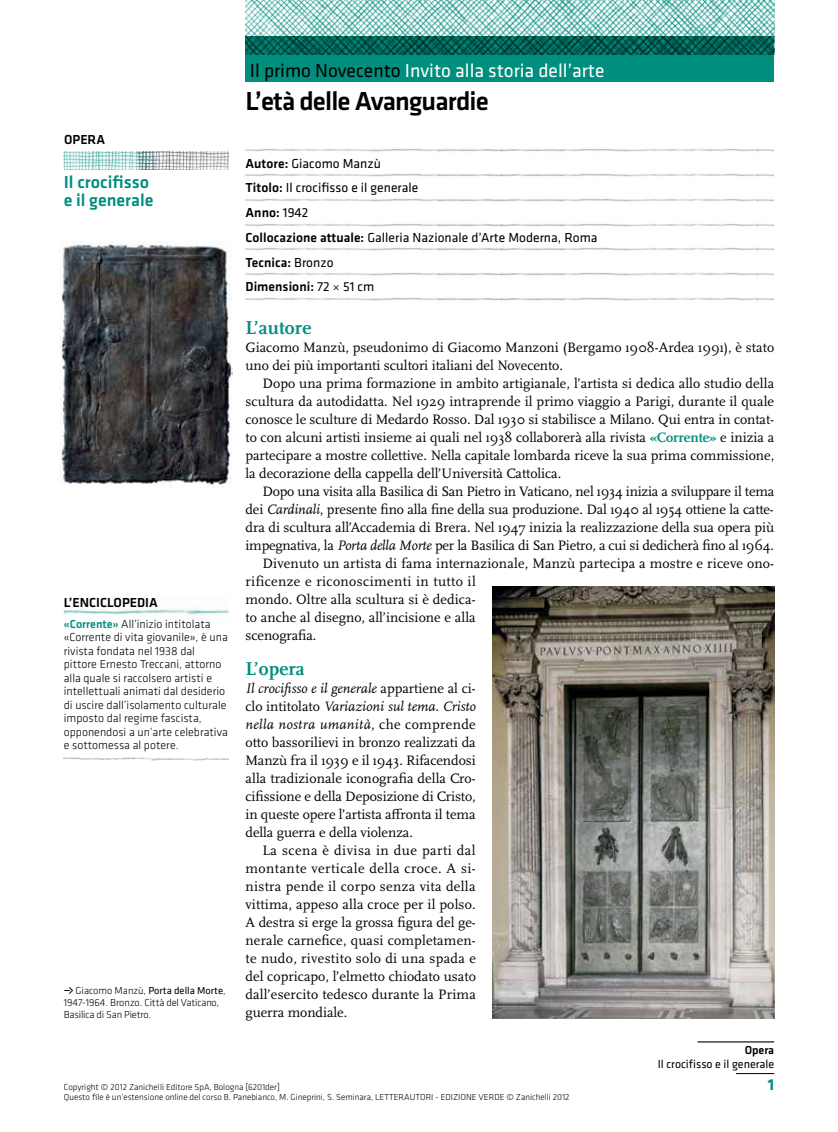
<style>
.page{position:relative;width:838px;height:1132px;background:#fff}
.page>*{position:absolute;margin:0;border:0;box-sizing:border-box;transform-origin:0 0}
.t1{font:500 27px "Klavika";letter-spacing:-.03em;color:#000}
.t2{font:19.5px "Klavika";color:#fff}
.t3{font:700 19.5px "Scala OT";letter-spacing:.005em;color:#008e7f}
.t4{font:500 18px/18px "Klavika";color:#008e7f}
.t5{font:700 16.5px "Klavika";color:#008e7f}
.t6{font:14.25px/18px "Scala OT";letter-spacing:-.005em;color:#000;text-align:justify}
.t7{font:14.25px "Scala OT";letter-spacing:.025em;color:#000}
.t8{font:13.5px/24.8px "Klavika";letter-spacing:.005em;color:#000}
.t9{font:500 13.5px "Klavika";color:#000}
.t10{font:300 12px/13.5px "Klavika";color:#000}
.t11{font:12px "Klavika";color:#000}
.t12{font:500 12px "Klavika";color:#000}
.t13{font:300 10.5px/12px "Klavika";letter-spacing:-.015em;color:#000}
.t14{font:300 9px "Klavika";color:#000}
.s1{font-weight:500;color:#008e7f}
.s2{font-weight:500}
.s3{font-weight:400}
.s4{color:#000}
.s5{font-weight:700;color:#008e7f}
.s6{font-style:italic}
</style>
<div class="page">
<hr style="left:697px;top:1040px;width:77px;height:2px;background:#000">
<hr style="left:736px;top:1072px;width:38px;height:1px;background:#000">
<img style="left:64px;top:152px;width:74px;height:18px">
<img style="left:138px;top:152px;width:91px;height:18px">
<img style="left:245px;top:149px;width:528px;height:3px">
<img style="left:245px;top:174px;width:528px;height:3px">
<img style="left:245px;top:199px;width:528px;height:3px">
<img style="left:245px;top:224px;width:528px;height:3px">
<img style="left:245px;top:248px;width:528px;height:3px">
<img style="left:245px;top:273px;width:528px;height:3px">
<img style="left:245px;top:298px;width:528px;height:3px">
<div style="left:246px;top:36px;width:528px;height:45px;background:#008e7f"></div>
<img style="left:246px;top:0;width:528px;height:36px">
<img style="left:246px;top:36px;width:528px;height:18px">
<img style="left:59px;top:242px;width:173px;height:243px">
<img style="left:493px;top:586px;width:281px;height:431px">
<img style="left:64px;top:607px;width:165px;height:8px">
<img style="left:64px;top:757px;width:165px;height:4px">
<p class="t9" style="left:64px;top:132px;width:43px">OPERA</p>
<p class="t4" style="left:64px;top:174px;width:91px">Il crocifisso e il generale</p>
<p class="t9" style="left:64px;top:595px;width:34px">L’enciclopedia</p>
<p class="t10" style="left:64px;top:617px;width:165px"><span class="s1">«Corrente»</span> All’inizio intitolata «Corrente di vita giovanile», è una rivista fondata nel 1938 dal pittore Ernesto Treccani, attorno alla quale si raccolsero artisti e intellettuali animati dal desiderio di uscire dall’isolamento culturale imposto dal regime fascista, opponendosi a un’arte celebrativa e sottomessa al potere.</p>
<p class="t13" style="left:64px;top:984px;width:163px"><span class="s2">•</span> Giacomo Manzù, <span class="s3">Porta della Morte</span>,<br>1947-1964. Bronzo. Città del Vaticano,<br>Basilica di San Pietro.</p>
<h2 class="t2" style="left:250px;top:60px;width:356px"><span class="s4">Il primo Novecento</span> Invito alla storia dell’arte</h2>
<h1 class="t1" style="left:246px;top:87px;width:245px">L’età delle Avanguardie</h1>
<p class="t8" style="left:245px;top:151px;width:353px"><span class="s2">Autore:</span> Giacomo Manzù<br><span class="s2">Titolo:</span> Il crocifisso e il generale<br><span class="s2">Anno:</span> 1942<br><span class="s2">Collocazione attuale:</span> Galleria Nazionale d’Arte Moderna, Roma<br><span class="s2">Tecnica:</span> Bronzo<br><span class="s2">Dimensioni:</span> 72 51 cm</p>
<h2 class="t3" style="left:245px;top:317px;width:67px">L’autore</h2>
<p class="t6" style="left:245px;top:339px;width:530px">Giacomo Manzù, pseudonimo di Giacomo Manzoni (Bergamo 1908-Ardea 1991), è stato uno dei più importanti scultori italiani del Novecento.</p>
<p class="t6" style="left:245px;top:375px;width:530px;text-indent:17px">Dopo una prima formazione in ambito artigianale, l’artista si dedica allo studio della scultura da autodidatta. Nel 1929 intraprende il primo viaggio a Parigi, durante il quale conosce le sculture di Medardo Rosso. Dal 1930 si stabilisce a Milano. Qui entra in contat&shy;to con alcuni artisti insieme ai quali nel 1938 collaborerà alla rivista <span class="s5">«Corrente»</span> e inizia a partecipare a mostre collettive. Nella capitale lombarda riceve la sua prima commissione, la decorazione della cappella dell’Università Cattolica.</p>
<p class="t6" style="left:262px;top:483px;width:513px">Dopo una visita alla Basilica di San Pietro in Vaticano, nel 1934 inizia a sviluppare il tema</p>
<p class="t6" style="left:245px;top:501px;width:530px">dei <span class="s6">Cardinali</span>, presente fino alla fine della sua produzione. Dal 1940 al 1954 ottiene la catte-</p>
<p class="t6" style="left:245px;top:519px;width:530px">dra di scultura all’Accademia di Brera. Nel 1947 inizia la realizzazione della sua opera più</p>
<p class="t6" style="left:245px;top:537px;width:530px">impegnativa, la <span class="s6">Porta della Morte</span> per la Basilica di San Pietro, a cui si dedicherà fino al 1964.</p>
<p class="t6" style="left:262px;top:555px;width:513px">Divenuto un artista di fama internazionale, Manzù partecipa a mostre e riceve ono-</p>
<p class="t7" style="left:245px;top:574px;width:232px">rificenze e riconoscimenti in tutto il</p>
<p class="t6" style="left:245px;top:591px;width:232px">mondo. Oltre alla scultura si è dedica-</p>
<p class="t6" style="left:245px;top:609px;width:232px">to anche al disegno, all’incisione e alla</p>
<p class="t6" style="left:245px;top:627px;width:72px">scenografia.</p>
<h2 class="t3" style="left:245px;top:657px;width:61px">L’opera</h2>
<p class="t6" style="left:245px;top:679px;width:232px"><span class="s6">Il crocifisso e il generale</span> appartiene al ci&shy;clo intitolato <span class="s6">Variazioni sul tema. Cristo nella nostra umanità</span>, che comprende otto bassorilievi in bronzo realizzati da Manzù fra il 1939 e il 1943. Rifacendosi alla tradizionale iconografia della Cro&shy;cifissione e della Deposizione di Cristo, in queste opere l’artista affronta il tema della guerra e della violenza.</p>
<p class="t6" style="left:245px;top:841px;width:232px;text-indent:17px">La scena è divisa in due parti dal montante verticale della croce. A si&shy;nistra pende il corpo senza vita della vittima, appeso alla croce per il polso.<br>A destra si erge la grossa figura del ge&shy;nerale carnefice, quasi completamen&shy;te nudo, rivestito solo di una spada e del copricapo, l’elmetto chiodato usato dall’esercito tedesco durante la Prima guerra mondiale.</p>
<p class="t12" style="left:744px;top:1043px;width:31px">Opera</p>
<p class="t11" style="left:657px;top:1056px;width:118px">Il crocifisso e il generale</p>
<p class="t14" style="left:64px;top:1081px;width:218px">Copyright © 2012 Zanichelli Editore SpA, Bologna [6201der]</p>
<p class="t5" style="left:767px;top:1075px;width:8px">1</p>
<p class="t14" style="left:64px;top:1091px;width:392px">Questo file è un’estensione online del corso B. Panebianco, M. Gineprini, S. Seminara, LETTERAUTORI - edizio</p>
<p class="t14" style="left:466px;top:1091px;width:105px">ne verde © Zanichelli 2012</p>
</div>
